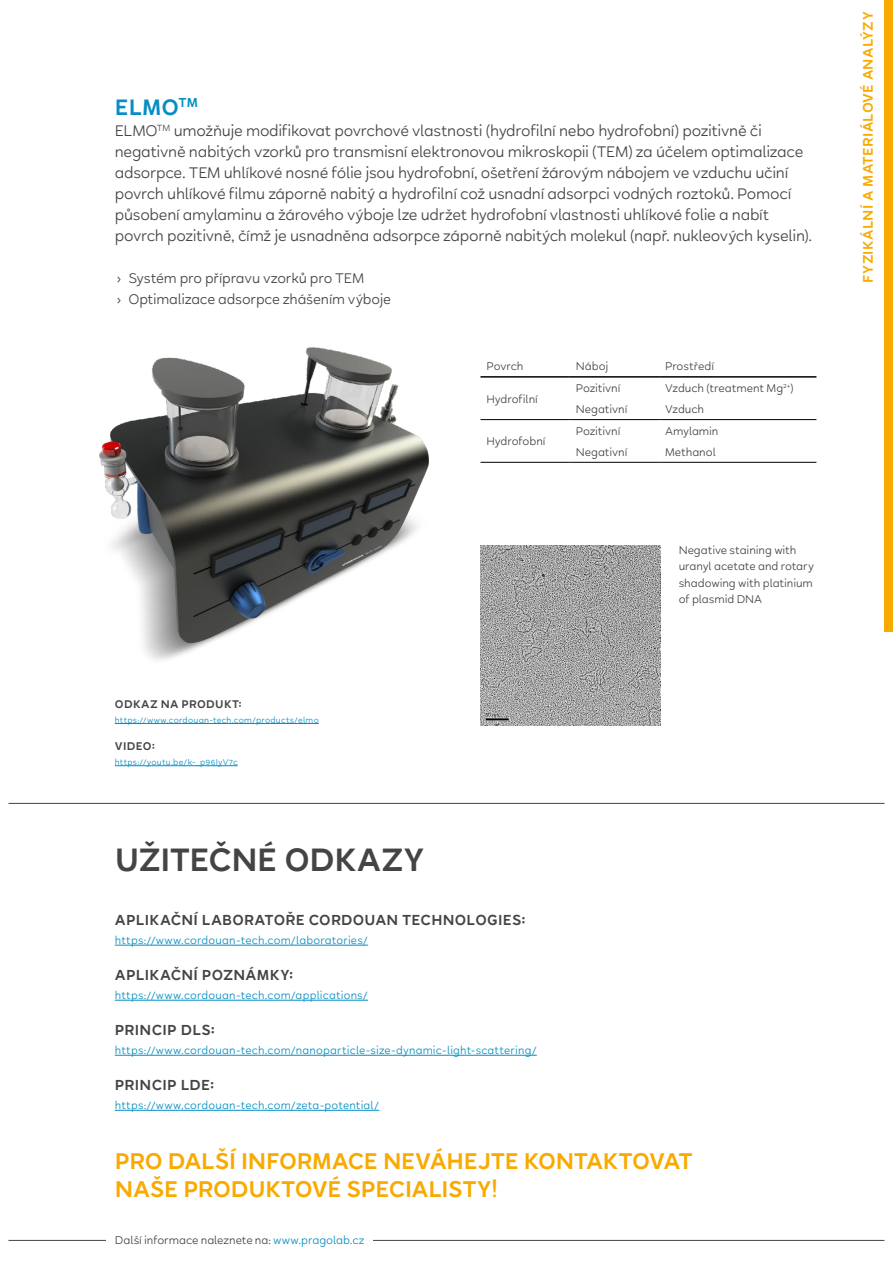
<style>
.page{position:relative;width:893px;height:1263px;background:#fff}
.page>*{position:absolute;margin:0;border:0;box-sizing:border-box;transform-origin:0 0}
.t1{font:600 34.8px "Halcyon";letter-spacing:-.015em;color:#444}
.t2{font:600 24.45px/28.2px "Halcyon";letter-spacing:-.015em;color:#f8aa00}
.nadpis{font:600 24px "Halcyon";color:#068ec2}
.podnadpis{font:16.5px/21px "Halcyon";letter-spacing:-.02em;color:#444}
.odkaz_text{font:600 15.6px "Halcyon";letter-spacing:.015em;color:#444}
.t3{font:15px "Halcyon";letter-spacing:-.015em;color:#444}
.t4{font:600 15px "Halcyon";letter-spacing:.015em;color:#f8aa00}
.podnadpis-2{font:12px/16.5px "Halcyon";letter-spacing:-.005em;color:#444}
.odkaz_text-2{font:600 12px "Halcyon";letter-spacing:.03em;color:#444}
.odkaz_hyperlink{font:11.7px "Halcyon";letter-spacing:.015em;color:#068ec2}
.odkaz_hyperlink-2{font:9px "Halcyon";letter-spacing:.025em;color:#068ec2}
.s1{color:#068ec2}
</style>
<div class="page">
<img style="left:99px;top:347px;width:401px;height:313px">
<div style="left:884px;top:0;width:9px;height:631px;background:#f8aa00"></div>
<hr style="left:480px;top:376px;width:90px;height:2px;background:#000">
<hr style="left:570px;top:376px;width:89px;height:2px;background:#000">
<hr style="left:659px;top:376px;width:157px;height:2px;background:#000">
<hr style="left:480px;top:419px;width:90px;height:1px;background:#000">
<hr style="left:570px;top:419px;width:89px;height:1px;background:#000">
<hr style="left:659px;top:419px;width:157px;height:1px;background:#000">
<hr style="left:480px;top:462px;width:90px;height:1px;background:#000">
<hr style="left:570px;top:462px;width:89px;height:1px;background:#000">
<hr style="left:659px;top:462px;width:157px;height:1px;background:#000">
<hr style="left:9px;top:1240px;width:875px;height:1px;background:#444">
<hr style="left:9px;top:803px;width:875px;height:1px;background:#444">
<hr style="left:115px;top:723px;width:204px;height:1px;background:#068ec2">
<hr style="left:115px;top:765px;width:123px;height:1px;background:#068ec2">
<hr style="left:115px;top:945px;width:253px;height:1px;background:#068ec2">
<hr style="left:115px;top:1000px;width:253px;height:1px;background:#068ec2">
<hr style="left:115px;top:1055px;width:422px;height:1px;background:#068ec2">
<hr style="left:115px;top:1110px;width:264px;height:1px;background:#068ec2">
<div style="left:106px;top:1231px;width:267px;height:13px;background:#fff"></div>
<img style="left:480px;top:545px;width:180px;height:180px">
<p class="nadpis" style="left:115px;top:89px;width:85px">ELMO<sup>TM</sup></p>
<p class="podnadpis" style="left:115px;top:120px;width:699px">ELMO<sup>TM</sup> umožňuje modifikovat povrchové vlastnosti (hydrofilní nebo hydrofobní) pozitivně či negativně nabitých vzorků pro transmisní elektronovou mikroskopii (TEM) za účelem optimalizace adsorpce. TEM uhlíkové nosné fólie jsou hydrofobní, ošetření žárovým nábojem ve vzduchu učiní povrch uhlíkové filmu záporně nabitý a hydrofilní což usnadní adsorpci vodných roztoků. Pomocí působení amylaminu a žárového výboje lze udržet hydrofobní vlastnosti uhlíkové folie a nabít povrch pozitivně, čímž je usnadněna adsorpce záporně nabitých molekul (např. nukleových kyselin).</p>
<p class="t3" style="left:117px;top:267px;width:249px">› Systém pro přípravu vzorků pro TEM</p>
<p class="t3" style="left:117px;top:288px;width:276px">› Optimalizace adsorpce zhášením výboje</p>
<p class="podnadpis-2" style="left:486px;top:358px;width:38px">Povrch</p>
<p class="podnadpis-2" style="left:576px;top:358px;width:34px">Náboj</p>
<p class="podnadpis-2" style="left:665px;top:358px;width:50px">Prostředí</p>
<p class="podnadpis-2" style="left:486px;top:390px;width:53px">Hydrofilní</p>
<p class="podnadpis-2" style="left:576px;top:379px;width:46px">Pozitivní</p>
<p class="podnadpis-2" style="left:665px;top:379px;width:130px">Vzduch (treatment Mg<sup>2+</sup>)</p>
<p class="podnadpis-2" style="left:576px;top:401px;width:53px">Negativní</p>
<p class="podnadpis-2" style="left:665px;top:401px;width:41px">Vzduch</p>
<p class="podnadpis-2" style="left:486px;top:433px;width:61px">Hydrofobní</p>
<p class="podnadpis-2" style="left:576px;top:422px;width:46px">Pozitivní</p>
<p class="podnadpis-2" style="left:665px;top:422px;width:55px">Amylamin</p>
<p class="podnadpis-2" style="left:576px;top:443px;width:53px">Negativní</p>
<p class="podnadpis-2" style="left:665px;top:443px;width:52px">Methanol</p>
<p class="podnadpis-2" style="left:679px;top:541px;width:137px">Negative staining with uranyl acetate and rotary shadowing with platinium of plasmid DNA</p>
<p class="odkaz_text-2" style="left:115px;top:695px;width:128px">ODKAZ NA PRODUKT:</p>
<p class="odkaz_hyperlink-2" style="left:115px;top:713px;width:206px">https://www.cordouan-tech.com/products/elmo</p>
<p class="odkaz_text-2" style="left:115px;top:737px;width:41px">VIDEO:</p>
<p class="odkaz_hyperlink-2" style="left:115px;top:755px;width:124px">https://youtu.be/k-_p96IyV7c</p>
<p class="t1" style="left:115px;top:834px;width:311px">UŽITEČNÉ ODKAZY</p>
<p class="odkaz_text" style="left:115px;top:908px;width:412px">APLIKAČNÍ LABORATOŘE CORDOUAN TECHNOLOGIES:</p>
<p class="odkaz_hyperlink" style="left:115px;top:932px;width:255px">https://www.cordouan-tech.com/laboratories/</p>
<p class="odkaz_text" style="left:115px;top:963px;width:179px">APLIKAČNÍ POZNÁMKY:</p>
<p class="odkaz_hyperlink" style="left:115px;top:987px;width:255px">https://www.cordouan-tech.com/applications/</p>
<p class="odkaz_text" style="left:115px;top:1018px;width:101px">PRINCIP DLS:</p>
<p class="odkaz_hyperlink" style="left:115px;top:1042px;width:424px">https://www.cordouan-tech.com/nanoparticle-size-dynamic-light-scattering/</p>
<p class="odkaz_text" style="left:115px;top:1073px;width:100px">PRINCIP LDE:</p>
<p class="odkaz_hyperlink" style="left:115px;top:1097px;width:266px">https://www.cordouan-tech.com/zeta-potential/</p>
<p class="t2" style="left:115px;top:1147px;width:580px">PRO DALŠÍ INFORMACE NEVÁHEJTE KONTAKTOVAT<br>NAŠE PRODUKTOVÉ SPECIALISTY!</p>
<p class="podnadpis-2" style="left:115px;top:1231px;width:251px">Další informace naleznete na: <span class="s1">www.pragolab.cz</span></p>
<p class="t4" style="left:857px;top:283px;width:273px;rotate:-90deg">FYZIKÁLNÍ A MATERIÁLOVÉ ANALÝZY</p>
</div>
